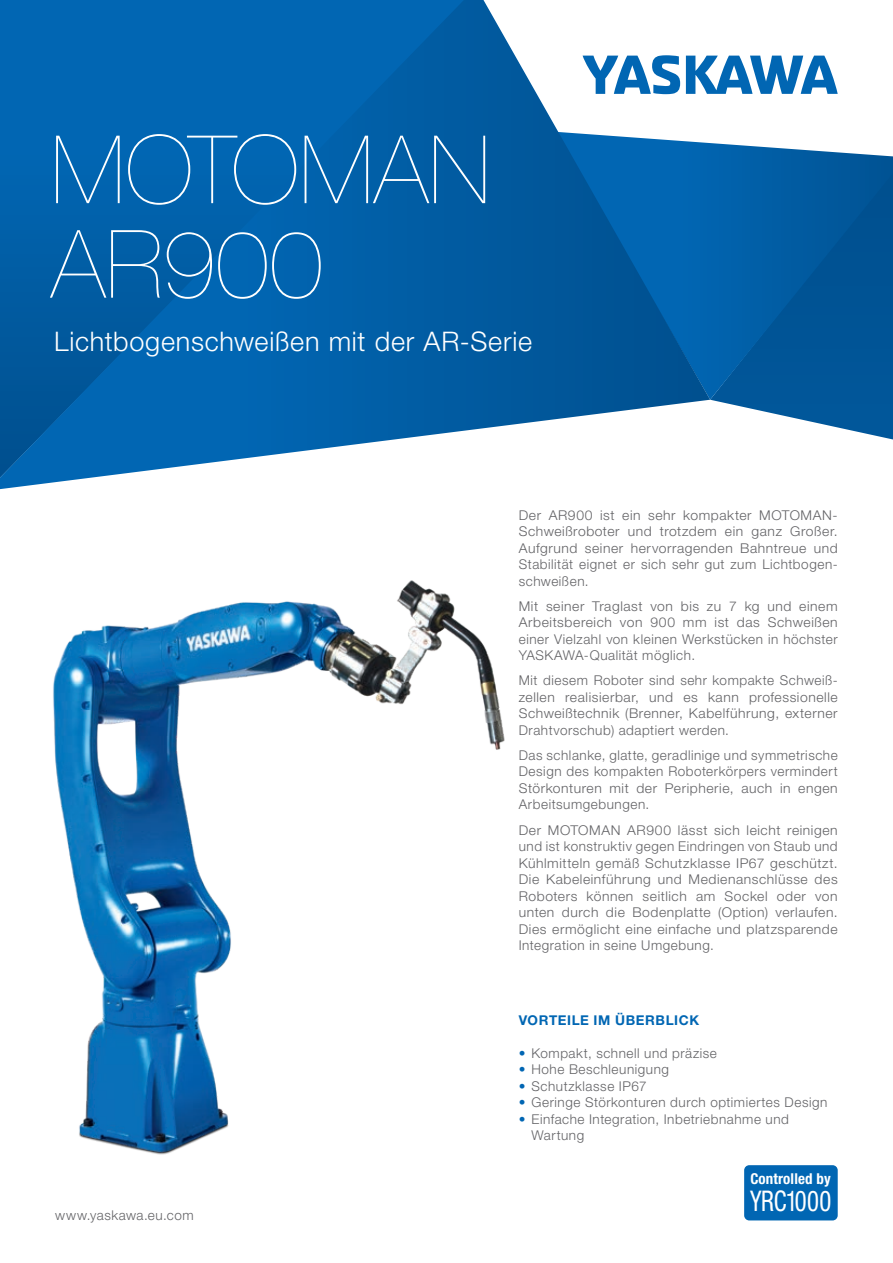
<style>
.page{position:relative;width:893px;height:1263px;background:#fff}
.page>*{position:absolute;margin:0;border:0;box-sizing:border-box;transform-origin:0 0}
.t1{font:200 94.5px/94.5px "Helvetica Neue LT Pro";letter-spacing:.005em;color:#fff}
.t2{font:condensed 28.5px "Helvetica Neue LT Pro";letter-spacing:-.01em;color:#fff;scale:.87 1}
.t3{font:300 27px "Helvetica Neue LT Pro";letter-spacing:.025em;color:#fff}
.t4{font:700 condensed 15px "Helvetica Neue LT Pro";letter-spacing:.01em;color:#fff}
.t5{font:300 13.5px/16.5px "Helvetica Neue LT Pro";letter-spacing:.04em;color:#636366;text-align:justify}
.t6{font:700 13.5px "Helvetica Neue LT Pro";letter-spacing:.045em;color:#0166b3}
.s1{color:#0166b3}
</style>
<div class="page">
<svg style="left:712px;top:400px;width:181px;height:39px"></svg>
<svg style="left:710px;top:156px;width:183px;height:244px;background:#00589d"></svg>
<svg style="left:0;top:0;width:710px;height:489px;background:#1a70b1"></svg>
<div style="left:744px;top:1165px;width:94px;height:55px;background:#0166b3;border-radius:5px"></div>
<img style="left:53px;top:580px;width:452px;height:575px">
<svg style="left:483px;top:0;width:404px;height:156px"></svg>
<svg style="left:583px;top:55px;width:97px;height:39px"></svg>
<svg style="left:686px;top:56px;width:152px;height:38px"></svg>
<h1 class="t1" style="left:51px;top:122px;width:441px">MOTOMAN<br>AR900</h1>
<h3 class="t3" style="left:54px;top:325px;width:480px">Lichtbogenschweißen mit der AR-Serie</h3>
<p class="t5" style="left:519px;top:507px;width:320px">Der AR900 ist ein sehr kompakter MOTOMAN-Schweißroboter und trotzdem ein ganz Großer.<br>Aufgrund seiner hervorragenden Bahntreue und Stabilität eignet er sich sehr gut zum Lichtbogen&shy;schweißen.</p>
<p class="t5" style="left:519px;top:598px;width:320px">Mit seiner Traglast von bis zu 7 kg und einem Arbeitsbereich von 900 mm ist das Schweißen einer Vielzahl von kleinen Werkstücken in höchster YASKAWA-Qualität möglich.</p>
<p class="t5" style="left:519px;top:672px;width:320px">Mit diesem Roboter sind sehr kompakte Schweiß&shy;zellen realisierbar, und es kann professionelle Schweißtechnik (Brenner, Kabelführung, externer Drahtvorschub) adaptiert werden.</p>
<p class="t5" style="left:519px;top:747px;width:320px">Das schlanke, glatte, geradlinige und symmetrische Design des kompakten Roboterkörpers vermindert Störkonturen mit der Peripherie, auch in engen Arbeitsumgebungen.</p>
<p class="t5" style="left:519px;top:821px;width:320px">Der MOTOMAN AR900 lässt sich leicht reinigen und ist konstruktiv gegen Eindringen von Staub und Kühlmitteln gemäß Schutzklasse IP67 geschützt.<br>Die Kabeleinführung und Medienanschlüsse des Roboters können seitlich am Sockel oder von unten durch die Bodenplatte (Option) verlaufen.<br>Dies ermöglicht eine einfache und platzsparende Integration in seine Umgebung.</p>
<p class="t5" style="left:55px;top:1207px;width:140px">www.yaskawa.eu.com</p>
<p class="t6" style="left:519px;top:1011px;width:182px">VORTEILE IM ÜBERBLICK</p>
<p class="t5" style="left:519px;top:1044px;width:200px"><span class="s1">•</span> Kompakt, schnell und präzise</p>
<p class="t5" style="left:519px;top:1061px;width:152px"><span class="s1">•</span> Hohe Beschleunigung</p>
<p class="t5" style="left:519px;top:1077px;width:129px"><span class="s1">•</span> Schutzklasse IP67</p>
<p class="t5" style="left:519px;top:1094px;width:310px"><span class="s1">•</span> Geringe Störkonturen durch optimiertes Design</p>
<p class="t5" style="left:531px;top:1110px;width:259px;text-indent:-13px"><span class="s1">•</span> Einfache Integration, Inbetriebnahme und<br>Wartung</p>
<p class="t4" style="left:750px;top:1170px;width:82px">Controlled by</p>
<h2 class="t2" style="left:750px;top:1185px;width:95px">YRC1000</h2>
</div>
